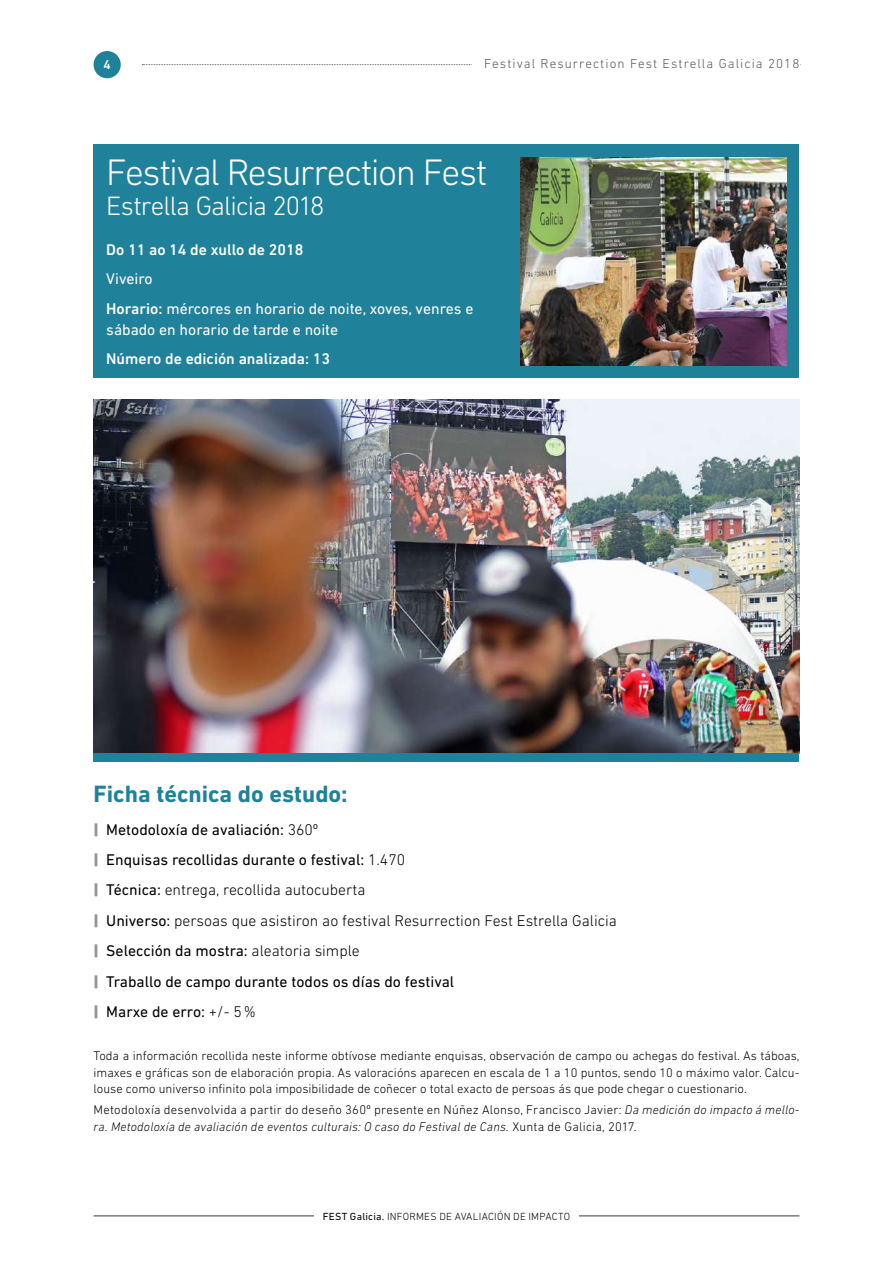
<style>
.page{position:relative;width:893px;height:1263px;background:#fff}
.page>*{position:absolute;margin:0;border:0;box-sizing:border-box;transform-origin:0 0}
.t1{font:300 37.5px "DIN Next LT Pro";letter-spacing:-.045em;color:#fff}
.t2{font:300 27px "DIN Next LT Pro";letter-spacing:-.03em;color:#fff}
.t3{font:700 24px "DIN Next LT Pro";color:#1f829a}
.t4{font:15.75px/30.5px "DIN Next LT Pro";color:#000}
.t5{font:15.75px/29.5px "DIN Next LT Pro";color:#fff}
.t6{font:500 15.75px "DIN Next LT Pro";color:#fff}
.t7{font:300 13.2px "DIN Next LT Pro";letter-spacing:.08em;color:#575756}
.t8{font:500 13.2px "DIN Next LT Pro";color:#fff}
.t9{font:300 12.75px/16.5px "DIN Next LT Pro";letter-spacing:.015em;color:#000;text-align:justify}
.t10{font:300 10.5px "DIN Next LT Pro";letter-spacing:.02em;color:#000}
.s1{font-weight:500}
.s2{font-weight:900;color:#969595}
.s3{font-weight:300}
.s4{font-style:italic}
.s5{font-weight:400}
</style>
<div class="page">
<div style="left:94px;top:145px;width:705px;height:233px;background:#1f829a"></div>
<img style="left:520px;top:157px;width:267px;height:209px">
<img style="left:94px;top:400px;width:705px;height:353px">
<div style="left:94px;top:753px;width:705px;height:9px;background:#1f829a"></div>
<hr style="left:94px;top:1215px;width:705px;height:1px;background:#3a3938">
<div style="left:314px;top:1212px;width:265px;height:8px;background:#fff"></div>
<div style="left:94px;top:51px;width:27px;height:27px;background:#1f829a;border-radius:50%"></div>
<svg style="left:142px;top:64px;width:330px;height:1px"></svg>
<p class="t8" style="left:104px;top:57px;width:9px">4</p>
<p class="t7" style="left:484px;top:56px;width:317px">Festival Resurrection Fest Estrella Galicia 2018</p>
<h1 class="t1" style="left:106px;top:151px;width:383px">Festival Resurrection Fest</h1>
<h2 class="t2" style="left:106px;top:191px;width:220px">Estrella Galicia 2018</h2>
<p class="t6" style="left:106px;top:240px;width:199px">Do 11 ao 14 de xullo de 2018</p>
<p class="t5" style="left:106px;top:264px;width:369px">Viveiro<br><span class="s1">Horario:</span> mércores en horario de noite, xoves, venres e</p>
<p class="t5" style="left:106px;top:314px;width:233px">sábado en horario de tarde e noite</p>
<p class="t6" style="left:106px;top:350px;width:225px">Número de edición analizada: 13</p>
<h3 class="t3" style="left:94px;top:780px;width:256px">Ficha técnica do estudo:</h3>
<p class="t4" style="left:94px;top:814px;width:525px"><span class="s2">|</span> Metodoloxía de avaliación: <span class="s3">360º<br></span><span class="s2">|</span> Enquisas recollidas durante o festival: <span class="s3">1.470<br></span><span class="s2">|</span> Técnica: <span class="s3">entrega, recollida autocuberta<br></span><span class="s2">|</span> Universo: <span class="s3">persoas que asistiron ao festival Resurrection Fest Estrella Galicia </span><span class="s2">|</span> Selección da mostra: <span class="s3">aleatoria simple<br></span><span class="s2">|</span> Traballo de campo durante todos os días do festival<br><span class="s2">|</span> Marxe de erro: <span class="s3">+/- 5%</span></p>
<p class="t9" style="left:94px;top:1047px;width:708px">Toda a información recollida neste informe obtívose mediante enquisas, observación de campo ou achegas do festival. As táboas, imaxes e gráficas son de elaboración propia. As valoracións aparecen en escala de 1 a 10 puntos, sendo 10 o máximo valor. Calcu&shy;louse como universo infinito pola imposibilidade de coñecer o total exacto de persoas ás que pode chegar o cuestionario.</p>
<p class="t9" style="left:94px;top:1101px;width:707px">Metodoloxía desenvolvida a partir do deseño 360º presente en Núñez Alonso, Francisco Javier: <span class="s4">Da medición do impacto á mello&shy;ra. Metodoloxía de avaliación de eventos culturais: O caso do Festival de Cans.</span> Xunta de Galicia, 2017.</p>
<p class="t10" style="left:323px;top:1210px;width:249px"><span class="s5">FEST Galicia.</span> INFORMES DE AVALIACIÓN DE IMPACTO</p>
</div>
